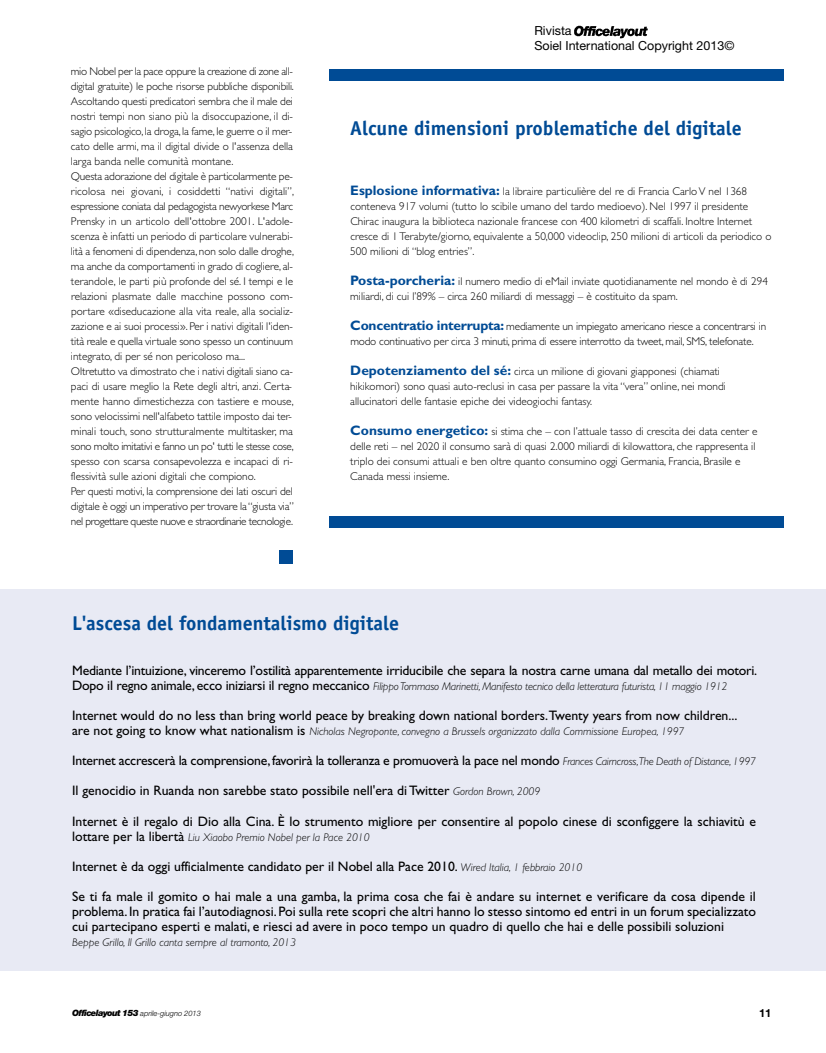
<style>
.page{position:relative;width:826px;height:1053px;background:#fff}
.page>*{position:absolute;margin:0;border:0;box-sizing:border-box;transform-origin:0 0}
.t1{font:700 20px "Officina Sans";color:#004b95}
.t2{font:13.75px/30px "Gill Sans";color:#000}
.t3{font:12.5px/15px "Helvetica Neue";color:#000}
.t4{font:300 11.25px/15px "Gill Sans";color:#000}
.t5{font:italic 300 11.25px "Gill Sans";color:#000}
.t6{font:700 11.25px "Helvetica Neue";color:#000}
.t7{font:italic 300 7.5px "Helvetica Neue";color:#000}
.s1{font-weight:700;font-size:13.75px;color:#004b95}
.s2{font-weight:400;font-style:normal;font-size:13.75px}
.s3{font-weight:300;font-style:italic;font-size:11.25px}
.s4{font-weight:900;font-size:8.75px}
</style>
<div class="page">
<img style="left:574px;top:25px;width:74px;height:14px">
<div style="left:0;top:589px;width:826px;height:382px;background:#e8eaf4"></div>
<div style="left:279px;top:550px;width:14px;height:13px;background:#004b95"></div>
<div style="left:329px;top:516px;width:455px;height:12px;background:#004b95"></div>
<div style="left:329px;top:70px;width:455px;height:11px;background:#004b95"></div>
<p class="t4" style="left:71px;top:64px;width:225px">mio Nobel per la pace oppure la creazione di zone all&shy;digital gratuite) le poche risorse pubbliche disponibili.<br>Ascoltando questi predicatori sembra che il male dei nostri tempi non siano più la disoccupazione, il di&shy;sagio psicologico, la droga, la fame, le guerre o il mer&shy;cato delle armi, ma il digital divide o l'assenza della larga banda nelle comunità montane.<br>Questa adorazione del digitale è particolarmente pe&shy;ricolosa nei giovani, i cosiddetti “nativi digitali”, espressione coniata dal pedagogista newyorkese Marc Prensky in un articolo dell'ottobre 2001. L'adole&shy;scenza è infatti un periodo di particolare vulnerabi&shy;lità a fenomeni di dipendenza, non solo dalle droghe, ma anche da comportamenti in grado di cogliere, al&shy;terandole, le parti più profonde del sé. I tempi e le relazioni plasmate dalle macchine possono com&shy;portare «diseducazione alla vita reale, alla socializ&shy;zazione e ai suoi processi». Per i nativi digitali l'iden&shy;tità reale e quella virtuale sono spesso un continuum integrato, di per sé non pericoloso ma...<br>Oltretutto va dimostrato che i nativi digitali siano ca&shy;paci di usare meglio la Rete degli altri, anzi. Certa&shy;mente hanno dimestichezza con tastiere e mouse, sono velocissimi nell'alfabeto tattile imposto dai ter&shy;minali touch, sono strutturalmente multitasker, ma sono molto imitativi e fanno un po' tutti le stesse cose, spesso con scarsa consapevolezza e incapaci di ri&shy;flessività sulle azioni digitali che compiono.<br>Per questi motivi, la comprensione dei lati oscuri del digitale è oggi un imperativo per trovare la “giusta via” nel progettare queste nuove e straordinarie tecnologie.</p>
<p class="t3" style="left:534px;top:23px;width:201px">Rivista<br>Soiel International Copyright 2013©</p>
<h1 class="t1" style="left:350px;top:116px;width:393px">Alcune dimensioni problematiche del digitale</h1>
<p class="t4" style="left:350px;top:184px;width:423px"><span class="s1">Esplosione informativa:</span> la libraire particulière del re di Francia CarloV nel 1368 conteneva 917 volumi (tutto lo scibile umano del tardo medioevo). Nel 1997 il presidente Chirac inaugura la biblioteca nazionale francese con 400 kilometri di scaffali. Inoltre Internet cresce di 1Terabyte/giorno, equivalente a 50,000 videoclip, 250 milioni di articoli da periodico o 500 milioni di “blog entries”.</p>
<p class="t4" style="left:350px;top:274px;width:419px"><span class="s1">Posta-porcheria:</span> il numero medio di eMail inviate quotidianamente nel mondo è di 294 miliardi, di cui l’89% – circa 260 miliardi di messaggi – è costituito da spam.</p>
<p class="t4" style="left:350px;top:319px;width:417px"><span class="s1">Concentratio interrupta:</span> mediamente un impiegato americano riesce a concentrarsi in modo continuativo per circa 3 minuti, prima di essere interrotto da tweet, mail, SMS, telefonate.</p>
<p class="t4" style="left:350px;top:364px;width:377px"><span class="s1">Depotenziamento del sé:</span> circa un milione di giovani giapponesi (chiamati hikikomori) sono quasi auto-reclusi in casa per passare la vita “vera” online, nei mondi allucinatori delle fantasie epiche dei videogiochi fantasy.</p>
<p class="t4" style="left:350px;top:424px;width:408px"><span class="s1">Consumo energetico:</span> si stima che – con l’attuale tasso di crescita dei data center e delle reti – nel 2020 il consumo sarà di quasi 2.000 miliardi di kilowattora, che rappresenta il triplo dei consumi attuali e ben oltre quanto consumino oggi Germania, Francia, Brasile e Canada messi insieme.</p>
<h1 class="t1" style="left:72px;top:611px;width:328px">L'ascesa del fondamentalismo digitale</h1>
<p class="t2" style="left:72px;top:655px;width:686px">Mediante l’intuizione, vinceremo l’ostilità apparentemente irriducibile che separa la nostra carne umana dal metallo dei motori.</p>
<p class="t5" style="left:72px;top:680px;width:657px"><span class="s2">Dopo il regno animale, ecco iniziarsi il regno meccanico</span> Filippo Tommaso Marinetti, Manifesto tecnico della letteratura futurista, 11 maggio 1912</p>
<p class="t2" style="left:72px;top:700px;width:667px">Internet would do no less than bring world peace by breaking down national borders.Twenty years from now children...</p>
<p class="t5" style="left:72px;top:725px;width:614px"><span class="s2">are not going to know what nationalism is</span> Nicholas Negroponte, convegno a Brussels organizzato dalla Commissione Europea, 1997</p>
<p class="t2" style="left:72px;top:745px;width:685px">Internet accrescerà la comprensione,favorirà la tolleranza e promuoverà la pace nel mondo <span class="s3">Frances Cairncross,The Death of Distance, 1997<br></span>Il genocidio in Ruanda non sarebbe stato possibile nell'era di Twitter <span class="s3">Gordon Brown, 2009<br></span>Internet è il regalo di Dio alla Cina. È lo strumento migliore per consentire al popolo cinese di sconfiggere la schiavitù e</p>
<p class="t5" style="left:72px;top:830px;width:299px"><span class="s2">lottare per la libertà</span> Liu Xiaobo Premio Nobel per la Pace 2010</p>
<p class="t2" style="left:72px;top:850px;width:685px">Internet è da oggi ufficialmente candidato per il Nobel alla Pace 2010. <span class="s3">Wired Italia, 1 febbraio 2010<br></span>Se ti fa male il gomito o hai male a una gamba, la prima cosa che fai è andare su internet e verificare da cosa dipende il</p>
<p class="t2" style="left:72px;top:903px;width:685px;line-height:15px">problema. In pratica fai l’autodiagnosi. Poi sulla rete scopri che altri hanno lo stesso sintomo ed entri in un forum specializzato cui partecipano esperti e malati, e riesci ad avere in poco tempo un quadro di quello che hai e delle possibili soluzioni</p>
<p class="t5" style="left:72px;top:935px;width:225px">Beppe Grillo, Il Grillo canta sempre al tramonto, 2013</p>
<p class="t7" style="left:72px;top:1009px;width:130px"><span class="s4">Officelayout 153</span> aprile-giugno 2013</p>
<p class="t6" style="left:759px;top:1005px;width:14px">11</p>
</div>
